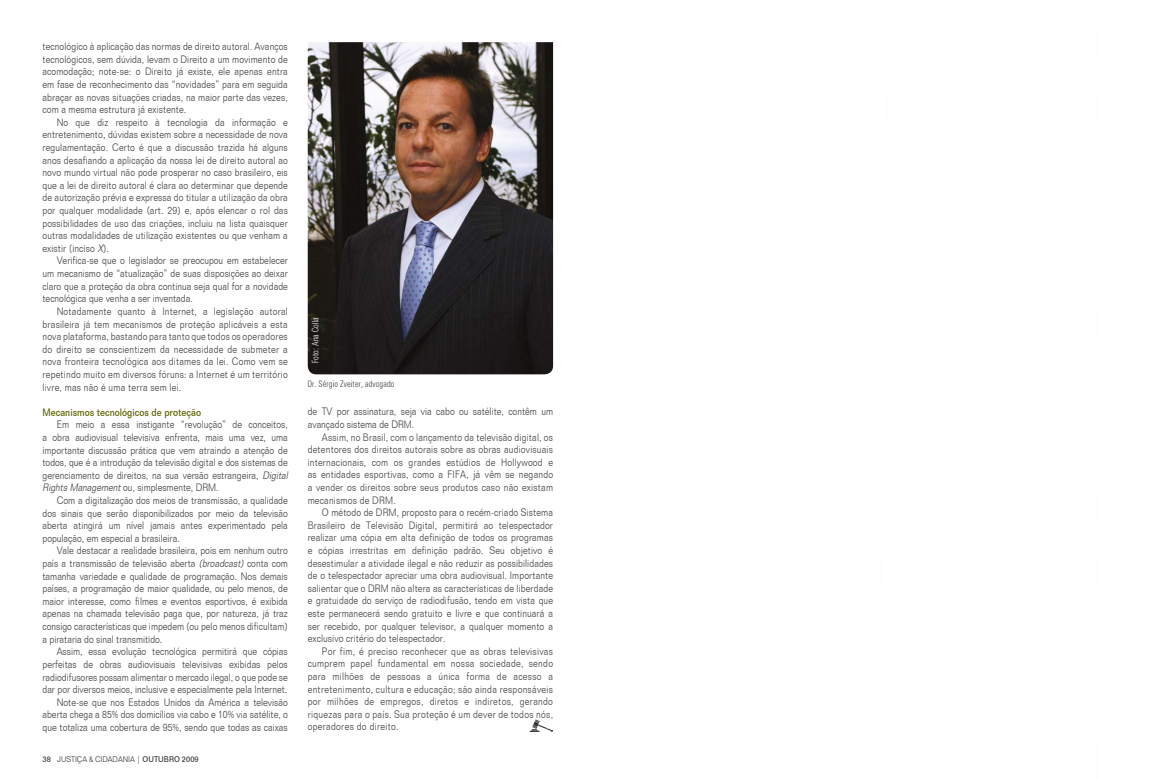
<style>
.page{position:relative;width:1163px;height:780px;background:#fff}
.page>*{position:absolute;margin:0;border:0;box-sizing:border-box;transform-origin:0 0}
.t1{font:300 10.5px/12.6px "Folio BT";color:#4a4a49;text-align:justify;scale:.85 1}
.t2{font:500 10.5px "Folio BT";color:#5d6500;scale:.85 1}
.t3{font:300 condensed 9px "Zurich BT";letter-spacing:.02em;color:#3c3c3b;scale:.9 1}
.t4{font:300 condensed 9px "Zurich BT";letter-spacing:.02em;color:#fff;scale:.9 1}
.t5{font:300 8px "Folio BT";color:#3c3c3b;scale:.9 1}
.s1{font-style:italic}
.s2{font-weight:500}
</style>
<div class="page">
<img style="left:308px;top:42px;width:245px;height:332px">
<img style="left:531px;top:719px;width:21px;height:12px">
<p class="t1" style="left:42px;top:40px;width:290px">tecnológico à aplicação das normas de direito autoral. Avanços tecnológicos, sem dúvida, levam o Direito a um movimento de acomodação; note-se: o Direito já existe, ele apenas entra em fase de reconhecimento das “novidades” para em seguida abraçar as novas situações criadas, na maior parte das vezes, com a mesma estrutura já existente.</p>
<p class="t1" style="left:42px;top:116px;width:290px;text-indent:14px">No que diz respeito à tecnologia da informação e entretenimento, dúvidas existem sobre a necessidade de nova regulamentação. Certo é que a discussão trazida há alguns anos desafiando a aplicação da nossa lei de direito autoral ao novo mundo virtual não pode prosperar no caso brasileiro, eis que a lei de direito autoral é clara ao determinar que depende de autorização prévia e expressa do titular a utilização da obra por qualquer modalidade (art. 29) e, após elencar o rol das possibilidades de uso das criações, incluiu na lista quaisquer outras modalidades de utilização existentes ou que venham a existir (inciso <span class="s1">X</span>).</p>
<p class="t1" style="left:42px;top:254px;width:290px;text-indent:14px">Verifica-se que o legislador se preocupou em estabelecer um mecanismo de “atualização” de suas disposições ao deixar claro que a proteção da obra continua seja qual for a novidade tecnológica que venha a ser inventada.</p>
<p class="t1" style="left:42px;top:305px;width:290px;text-indent:14px">Notadamente quanto à Internet, a legislação autoral brasileira já tem mecanismos de proteção aplicáveis a esta nova plataforma, bastando para tanto que todos os operadores do direito se conscientizem da necessidade de submeter a nova fronteira tecnológica aos ditames da lei. Como vem se repetindo muito em diversos fóruns: a Internet é um território livre, mas não é uma terra sem lei.</p>
<p class="t2" style="left:42px;top:405px;width:188px">Mecanismos tecnológicos de proteção</p>
<p class="t1" style="left:42px;top:418px;width:293px;text-align:left;text-indent:14px">Em meio a essa instigante “revolução” de conceitos, a obra audiovisual televisiva enfrenta, mais uma vez, uma importante discussão prática que vem atraindo a atenção de todos, que é a introdução da televisão digital e dos sistemas de gerenciamento de direitos, na sua versão estrangeira, <span class="s1">Digital Rights Management</span>ou, simplesmente, DRM.</p>
<p class="t1" style="left:42px;top:494px;width:290px;text-indent:14px">Com a digitalização dos meios de transmissão, a qualidade dos sinais que serão disponibilizados por meio da televisão aberta atingirá um nível jamais antes experimentado pela população, em especial a brasileira.</p>
<p class="t1" style="left:42px;top:544px;width:290px;text-indent:14px">Vale destacar a realidade brasileira, pois em nenhum outro país a transmissão de televisão aberta <span class="s1">(broadcast)</span> conta com tamanha variedade e qualidade de programação. Nos demais países, a programação de maior qualidade, ou pelo menos, de maior interesse, como filmes e eventos esportivos, é exibida apenas na chamada televisão paga que, por natureza, já traz consigo características que impedem (ou pelo menos dificultam) a pirataria do sinal transmitido.</p>
<p class="t1" style="left:42px;top:645px;width:290px;text-align:right">Assim, essa evolução tecnológica permitirá que cópias perfeitas de obras audiovisuais televisivas exibidas pelos radiodifusores possam alimentar o mercado ilegal, o que pode se dar por diversos meios, inclusive e especialmente pela Internet.<br>Note-se que nos Estados Unidos da América a televisão aberta chega a 85% dos domicílios via cabo e 10% via satélite, o que totaliza uma cobertura de 95%, sendo que todas as caixas</p>
<p class="t5" style="left:42px;top:754px;width:175px"><span class="s2">38</span> JUSTIÇA &amp; CIDADANIA | <span class="s2">OUTUBRO 2009</span></p>
<p class="t4" style="left:310px;top:363px;width:53px;rotate:-90deg">Foto: Ana Colla</p>
<p class="t3" style="left:308px;top:378px;width:98px">Dr. Sérgio Zveiter, advogado</p>
<p class="t1" style="left:308px;top:405px;width:290px">de TV por assinatura, seja via cabo ou satélite, contêm um avançado sistema de DRM.</p>
<p class="t1" style="left:308px;top:430px;width:290px;text-indent:14px">Assim, no Brasil, com o lançamento da televisão digital, os detentores dos direitos autorais sobre as obras audiovisuais internacionais, com os grandes estúdios de Hollywood e as entidades esportivas, como a FIFA, já vêm se negando a vender os direitos sobre seus produtos caso não existam mecanismos de DRM.</p>
<p class="t1" style="left:308px;top:506px;width:290px;text-indent:14px">O método de DRM, proposto para o recém-criado Sistema Brasileiro de Televisão Digital, permitirá ao telespectador realizar uma cópia em alta definição de todos os programas e cópias irrestritas em definição padrão. Seu objetivo é desestimular a atividade ilegal e não reduzir as possibilidades de o telespectador apreciar uma obra audiovisual. Importante salientar que o DRM não altera as características de liberdade e gratuidade do serviço de radiodifusão, tendo em vista que este permanecerá sendo gratuito e livre e que continuará a ser recebido, por qualquer televisor, a qualquer momento a exclusivo critério do telespectador.</p>
<p class="t1" style="left:308px;top:644px;width:290px;text-indent:14px">Por fim, é preciso reconhecer que as obras televisivas cumprem papel fundamental em nossa sociedade, sendo para milhões de pessoas a única forma de acesso a entretenimento, cultura e educação; são ainda responsáveis por milhões de empregos, diretos e indiretos, gerando riquezas para o país. Sua proteção é um dever de todos nós, operadores do direito.</p>
</div>
